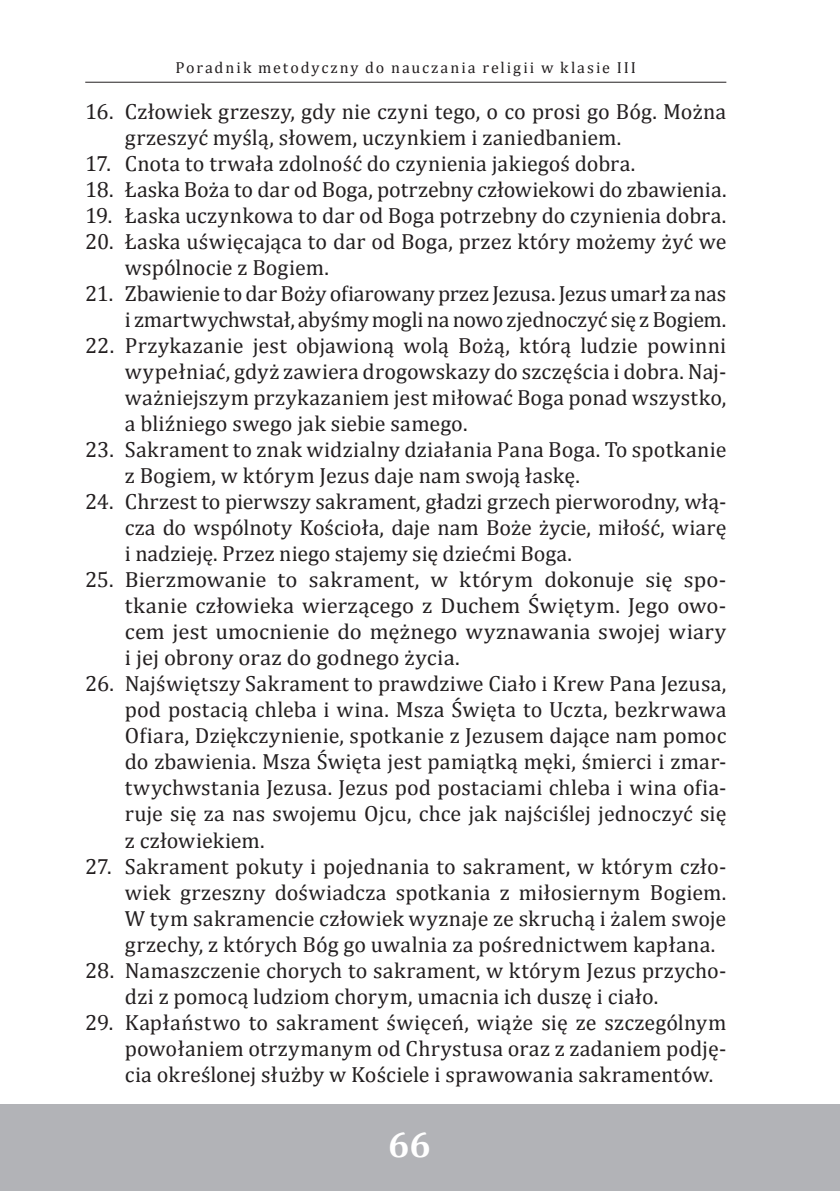
<style>
.page{position:relative;width:840px;height:1191px;background:#fff}
.page>*{position:absolute;margin:0;border:0;box-sizing:border-box;transform-origin:0 0}
.t1{font:700 36px "Cambria";color:#fff}
.t2{font:22px/26px "Cambria";letter-spacing:.005em;color:#231f20;text-align:justify}
.t3{font:16px "Cambria";letter-spacing:.12em;color:#231f20}
</style>
<div class="page">
<div style="left:0;top:1104px;width:839px;height:87px;background:#b2b3b7"></div>
<hr style="left:85px;top:82px;width:641px;height:1px;background:#231f20">
<p class="t3" style="left:175px;top:58px;width:462px">Poradnik metodyczny do nauczania religii w klasie III</p>
<p class="t2" style="left:125px;top:99px;width:602px;text-indent:-40px">16. Człowiek grzeszy, gdy nie czyni tego, o co prosi go Bóg. Można grzeszyć myślą, słowem, uczynkiem i zaniedbaniem.</p>
<p class="t2" style="left:85px;top:151px;width:551px">17. Cnota to trwała zdolność do czynienia jakiegoś dobra.</p>
<p class="t2" style="left:85px;top:177px;width:642px">18. Łaska Boża to dar od Boga, potrzebny człowiekowi do zbawienia.</p>
<p class="t2" style="left:85px;top:203px;width:642px">19. Łaska uczynkowa to dar od Boga potrzebny do czynienia dobra.</p>
<p class="t2" style="left:125px;top:229px;width:602px;text-indent:-40px">20. Łaska uświęcająca to dar od Boga, przez który możemy żyć we wspólnocie z Bogiem.</p>
<p class="t2" style="left:85px;top:281px;width:642px;text-align:right">21. Zbawienie to dar Boży ofiarowany przez Jezusa. Jezus umarł za nas i zmartwychwstał, abyśmy mogli na nowo zjednoczyć się z Bogiem.</p>
<p class="t2" style="left:125px;top:333px;width:602px;text-indent:-40px">22. Przykazanie jest objawioną wolą Bożą, którą ludzie powinni wypełniać, gdyż zawiera drogowskazy do szczęścia i dobra. Naj&shy;ważniejszym przykazaniem jest miłować Boga ponad wszystko, a bliźniego swego jak siebie samego.</p>
<p class="t2" style="left:125px;top:437px;width:602px;text-indent:-40px">23. Sakrament to znak widzialny działania Pana Boga. To spotkanie z Bogiem, w którym Jezus daje nam swoją łaskę.</p>
<p class="t2" style="left:125px;top:489px;width:602px;text-indent:-40px">24. Chrzest to pierwszy sakrament, gładzi grzech pierworodny, włą&shy;cza do wspólnoty Kościoła, daje nam Boże życie, miłość, wiarę i nadzieję. Przez niego stajemy się dziećmi Boga.</p>
<p class="t2" style="left:125px;top:567px;width:602px;text-indent:-40px">25. Bierzmowanie to sakrament, w którym dokonuje się spo&shy;tkanie człowieka wierzącego z Duchem Świętym. Jego owo&shy;cem jest umocnienie do mężnego wyznawania swojej wiary i jej obrony oraz do godnego życia.</p>
<p class="t2" style="left:125px;top:671px;width:602px;text-indent:-40px">26. Najświętszy Sakrament to prawdziwe Ciało i Krew Pana Jezusa, pod postacią chleba i wina. Msza Święta to Uczta, bezkrwawa Ofiara, Dziękczynienie, spotkanie z Jezusem dające nam pomoc do zbawienia. Msza Święta jest pamiątką męki, śmierci i zmar&shy;twychwstania Jezusa. Jezus pod postaciami chleba i wina ofia&shy;ruje się za nas swojemu Ojcu, chce jak najściślej jednoczyć się z człowiekiem.</p>
<p class="t2" style="left:125px;top:853px;width:602px;text-indent:-40px">27. Sakrament pokuty i pojednania to sakrament, w którym czło&shy;wiek grzeszny doświadcza spotkania z miłosiernym Bogiem.<br>W tym sakramencie człowiek wyznaje ze skruchą i żalem swoje grzechy, z których Bóg go uwalnia za pośrednictwem kapłana.</p>
<p class="t2" style="left:125px;top:957px;width:602px;text-indent:-40px">28. Namaszczenie chorych to sakrament, w którym Jezus przycho&shy;dzi z pomocą ludziom chorym, umacnia ich duszę i ciało.</p>
<p class="t2" style="left:125px;top:1009px;width:602px;text-indent:-40px">29. Kapłaństwo to sakrament święceń, wiąże się ze szczególnym powołaniem otrzymanym od Chrystusa oraz z zadaniem podję&shy;cia określonej służby w Kościele i sprawowania sakramentów.</p>
<p class="t1" style="left:388px;top:1118px;width:44px">66</p>
</div>
